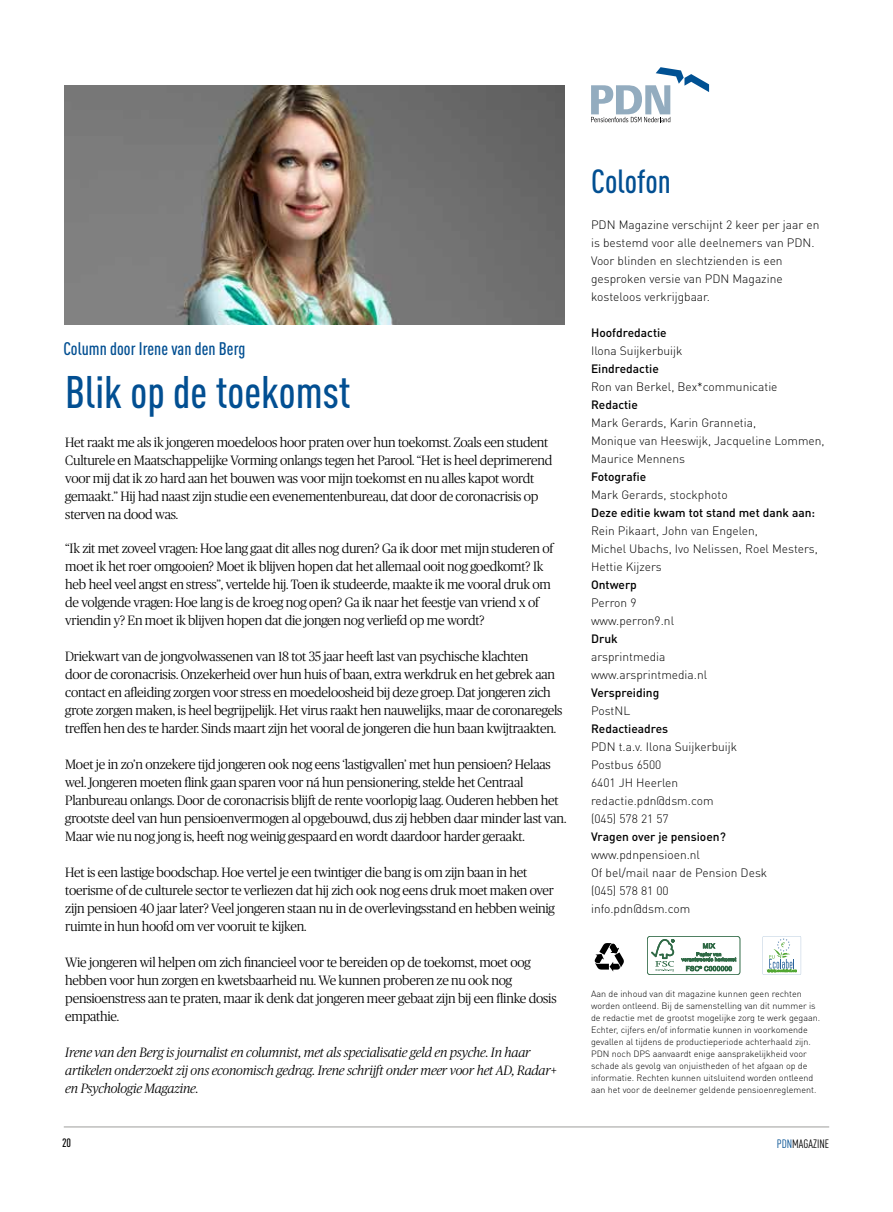
<style>
.page{position:relative;width:893px;height:1212px;background:#fff}
.page>*{position:absolute;margin:0;border:0;box-sizing:border-box;transform-origin:0 0}
.t1{font:500 condensed 45px "DINOT";color:#024f92}
.t2{font:500 condensed 33px "DINOT";color:#024f92}
.t3{font:500 condensed 18px "DINOT";color:#024f92}
.t4{font:300 13.5px/18px "Publico";letter-spacing:-.015em;color:#000}
.t5{font:italic 300 13.5px/18px "Publico";letter-spacing:-.015em;color:#000}
.t6{font:300 12px/18px "DINOT";color:#000}
.t7{font:500 12px "DINOT";color:#000}
.t8{font:condensed 12px "DINOT";color:#000}
.t9{font:500 condensed 12px "DINOT";color:#000}
.t10{font:300 9px/12px "DINOT";color:#000}
.s1{color:#024f92}
</style>
<div class="page">
<hr style="left:64px;top:1126px;width:765px;height:1px;background:#9d9d9c">
<svg style="left:591px;top:67px;width:118px;height:55px"></svg>
<svg style="left:595px;top:943px;width:29px;height:28px"></svg>
<div style="left:647px;top:936px;width:93px;height:39px;border:1px solid #306a46;border-radius:3px"></div>
<svg style="left:651px;top:939px;width:23px;height:33px"></svg>
<svg style="left:681px;top:943px;width:55px;height:28px"></svg>
<div style="left:761px;top:935px;width:42px;height:41px;background:linear-gradient(to bottom,#f3f6f9,#f3f6f9);border-radius:3px"></div>
<svg style="left:763px;top:936px;width:38px;height:39px"></svg>
<img style="left:65px;top:86px;width:500px;height:238px">
<h3 class="t3" style="left:63px;top:336px;width:184px">Column door Irene van den Berg</h3>
<h1 class="t1" style="left:65px;top:361px;width:287px">Blik op de toekomst</h1>
<p class="t4" style="left:65px;top:434px;width:488px">Het raakt me als ik jongeren moedeloos hoor praten over hun toekomst. Zoals een student Culturele en Maatschappelijke Vorming onlangs tegen het Parool. “Het is heel deprimerend voor mij dat ik zo hard aan het bouwen was voor mijn toekomst en nu alles kapot wordt gemaakt.” Hij had naast zijn studie een evenementenbureau, dat door de coronacrisis op sterven na dood was.</p>
<p class="t4" style="left:65px;top:539px;width:489px">“Ik zit met zoveel vragen: Hoe lang gaat dit alles nog duren? Ga ik door met mijn studeren of moet ik het roer omgooien? Moet ik blijven hopen dat het allemaal ooit nog goedkomt? Ik heb heel veel angst en stress”, vertelde hij. Toen ik studeerde, maakte ik me vooral druk om de volgende vragen: Hoe lang is de kroeg nog open? Ga ik naar het feestje van vriend x of vriendin y? En moet ik blijven hopen dat die jongen nog verliefd op me wordt?</p>
<p class="t4" style="left:65px;top:647px;width:499px">Driekwart van de jongvolwassenen van 18 tot 35 jaar heeft last van psychische klachten<br>door de coronacrisis. Onzekerheid over hun huis of baan, extra werkdruk en het gebrek aan contact en afleiding zorgen voor stress en moedeloosheid bij deze groep. Dat jongeren zich grote zorgen maken, is heel begrijpelijk. Het virus raakt hen nauwelijks, maar de coronaregels treffen hen des te harder. Sinds maart zijn het vooral de jongeren die hun baan kwijtraakten.</p>
<p class="t4" style="left:65px;top:755px;width:503px">Moet je in zo’n onzekere tijd jongeren ook nog eens ‘lastigvallen’ met hun pensioen? Helaas wel. Jongeren moeten flink gaan sparen voor ná hun pensionering, stelde het Centraal Planbureau onlangs. Door de coronacrisis blijft de rente voorlopig laag. Ouderen hebben het grootste deel van hun pensioenvermogen al opgebouwd, dus zij hebben daar minder last van.<br>Maar wie nu nog jong is, heeft nog weinig gespaard en wordt daardoor harder geraakt.</p>
<p class="t4" style="left:65px;top:863px;width:491px">Het is een lastige boodschap. Hoe vertel je een twintiger die bang is om zijn baan in het toerisme of de culturele sector te verliezen dat hij zich ook nog eens druk moet maken over zijn pensioen 40 jaar later? Veel jongeren staan nu in de overlevingsstand en hebben weinig ruimte in hun hoofd om ver vooruit te kijken.</p>
<p class="t4" style="left:65px;top:953px;width:493px">Wie jongeren wil helpen om zich financieel voor te bereiden op de toekomst, moet oog hebben voor hun zorgen en kwetsbaarheid nu. We kunnen proberen ze nu ook nog pensioenstress aan te praten, maar ik denk dat jongeren meer gebaat zijn bij een flinke dosis empathie.</p>
<p class="t5" style="left:65px;top:1043px;width:493px">Irene van den Berg is journalist en columnist, met als specialisatie geld en psyche. In haar artikelen onderzoekt zij ons economisch gedrag. Irene schrijft onder meer voor het AD, Radar+ en Psychologie Magazine.</p>
<h2 class="t2" style="left:591px;top:159px;width:81px">Colofon</h2>
<p class="t6" style="left:591px;top:215px;width:230px">PDN Magazine verschijnt 2 keer per jaar en is bestemd voor alle deelnemers van PDN.<br>Voor blinden en slechtzienden is een gesproken versie van PDN Magazine kosteloos verkrijgbaar.</p>
<p class="t7" style="left:591px;top:325px;width:77px">Hoofdredactie</p>
<p class="t6" style="left:591px;top:341px;width:93px">Ilona Suijkerbuijk</p>
<p class="t7" style="left:591px;top:361px;width:69px">Eindredactie</p>
<p class="t6" style="left:591px;top:377px;width:188px">Ron van Berkel, Bex*communicatie</p>
<p class="t7" style="left:591px;top:397px;width:48px">Redactie</p>
<p class="t6" style="left:591px;top:413px;width:235px">Mark Gerards, Karin Grannetia,<br>Monique van Heeswijk, Jacqueline Lommen,<br>Maurice Mennens</p>
<p class="t7" style="left:591px;top:469px;width:57px">Fotografie</p>
<p class="t6" style="left:591px;top:485px;width:138px">Mark Gerards, stockphoto</p>
<p class="t7" style="left:591px;top:505px;width:226px">Deze editie kwam tot stand met dank aan:</p>
<p class="t6" style="left:591px;top:521px;width:228px">Rein Pikaart, John van Engelen,<br>Michel Ubachs, Ivo Nelissen, Roel Mesters,<br>Hettie Kijzers</p>
<p class="t7" style="left:591px;top:577px;width:47px">Ontwerp</p>
<p class="t6" style="left:591px;top:593px;width:85px">Perron 9 www.perron9.nl</p>
<p class="t7" style="left:591px;top:631px;width:28px">Druk</p>
<p class="t6" style="left:591px;top:647px;width:118px">arsprintmedia www.arsprintmedia.nl</p>
<p class="t7" style="left:591px;top:685px;width:70px">Verspreiding</p>
<p class="t6" style="left:591px;top:701px;width:41px">PostNL</p>
<p class="t7" style="left:591px;top:721px;width:79px">Redactieadres</p>
<p class="t6" style="left:591px;top:737px;width:148px">PDN t.a.v. Ilona Suijkerbuijk<br>Postbus 6500<br>6401 JH Heerlen redactie.pdn@dsm.com (045) 578 21 57</p>
<p class="t7" style="left:591px;top:829px;width:136px">Vragen over je pensioen?</p>
<p class="t6" style="left:591px;top:845px;width:178px">www.pdnpensioen.nl<br>Of bel/mail naar de Pension Desk (045) 578 81 00 info.pdn@dsm.com</p>
<p class="t10" style="left:591px;top:987px;width:231px">Aan de inhoud van dit magazine kunnen geen rechten worden ontleend. Bij de samenstelling van dit nummer is de redactie met de grootst mogelijke zorg te werk gegaan.<br>Echter, cijfers en/of informatie kunnen in voorkomende gevallen al tijdens de productieperiode achterhaald zijn.<br>PDN noch DPS aanvaardt enige aansprakelijkheid voor schade als gevolg van onjuistheden of het afgaan op de informatie. Rechten kunnen uitsluitend worden ontleend aan het voor de deelnemer geldende pensioenreglement.</p>
<p class="t9" style="left:62px;top:1135px;width:11px">20</p>
<p class="t8" style="left:777px;top:1135px;width:54px"><span class="s1">PDN</span>MAGAZINE</p>
</div>
